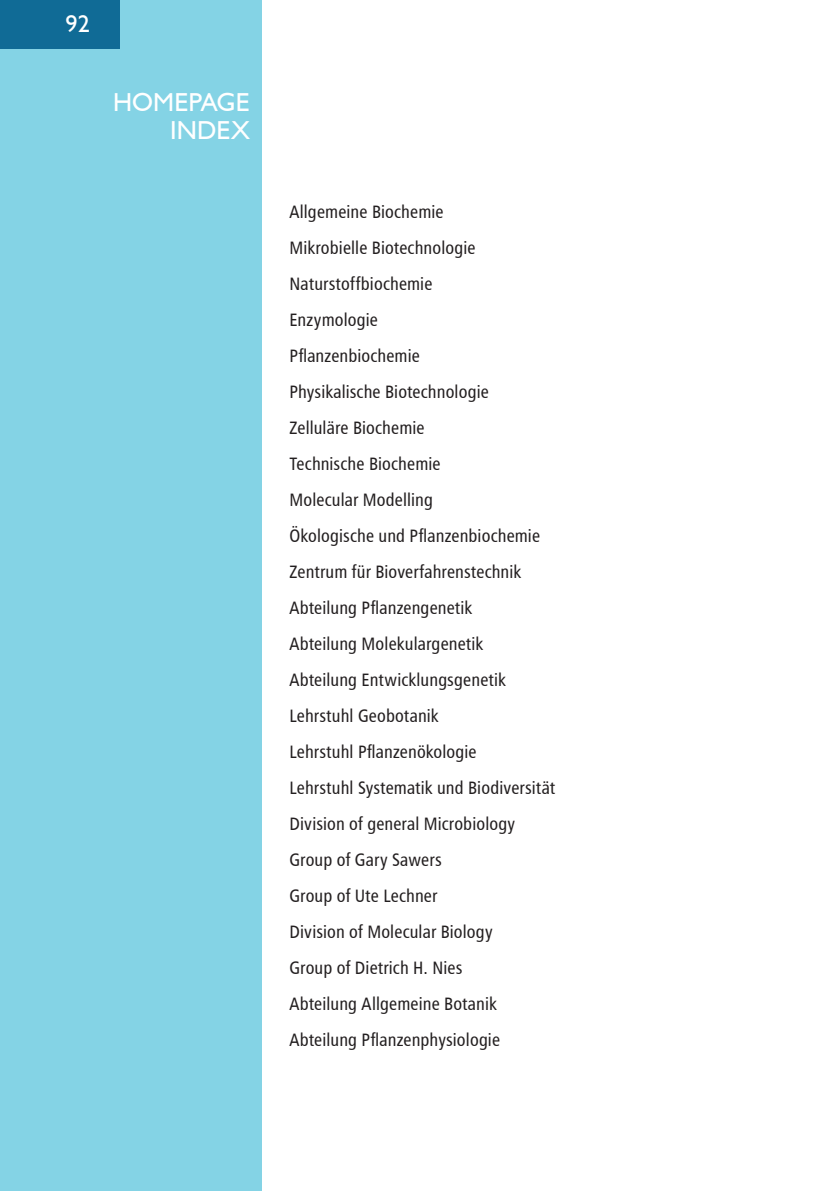
<style>
.page{position:relative;width:840px;height:1191px;background:#fff}
.page>*{position:absolute;margin:0;border:0;box-sizing:border-box;transform-origin:0 0}
.t1{font:26px/28px "Humanist 521 BT";letter-spacing:.005em;color:#fff;text-align:right}
.t2{font:24px "Humanist 521 BT";color:#fff}
.t3{font:18px/36px "Humanist 777 BT Roman Condensed B";letter-spacing:.01em;color:#231f20}
</style>
<div class="page">
<div style="left:0;top:0;width:261px;height:1191px;background:#84d3e5"></div>
<div style="left:0;top:0;width:120px;height:48px;background:#106b96"></div>
<h2 class="t2" style="left:65px;top:9px;width:26px">92</h2>
<h1 class="t1" style="left:113px;top:88px;width:138px">HOMEPAGE<br>INDEX</h1>
<p class="t3" style="left:289px;top:193px;width:267px">Allgemeine Biochemie<br>Mikrobielle Biotechnologie<br>Naturstoffbiochemie<br>Enzymologie<br>Pflanzenbiochemie<br>Physikalische Biotechnologie<br>Zelluläre Biochemie<br>Technische Biochemie<br>Molecular Modelling<br>Ökologische und Pflanzenbiochemie<br>Zentrum für Bioverfahrenstechnik<br>Abteilung Pflanzengenetik<br>Abteilung Molekulargenetik<br>Abteilung Entwicklungsgenetik<br>Lehrstuhl Geobotanik<br>Lehrstuhl Pflanzenökologie<br>Lehrstuhl Systematik und Biodiversität<br>Division of general Microbiology<br>Group of Gary Sawers<br>Group of Ute Lechner<br>Division of Molecular Biology<br>Group of Dietrich H. Nies<br>Abteilung Allgemeine Botanik<br>Abteilung Pflanzenphysiologie</p>
</div>
